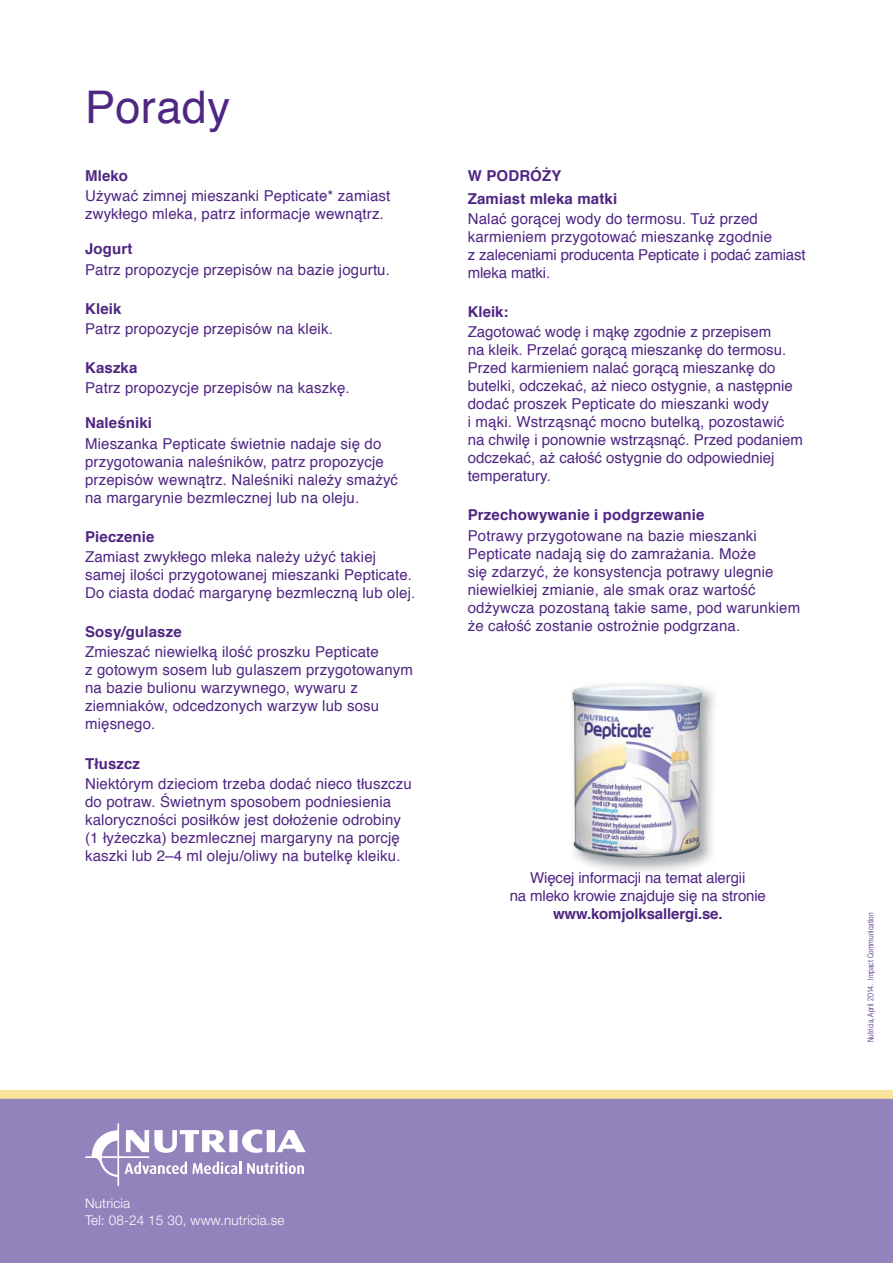
<style>
.page{position:relative;width:893px;height:1263px;background:#fff}
.page>*{position:absolute;margin:0;border:0;box-sizing:border-box;transform-origin:0 0}
.t1{font:45px "Helvetica";letter-spacing:.01em;color:#4f2683}
.t2{font:15px/18px "Helvetica";letter-spacing:.01em;color:#4f2683}
.t3{font:700 15px/22.2px "Helvetica";letter-spacing:.01em;color:#4f2683}
.t4{font:15px/18px "Helvetica";letter-spacing:-.01em;color:#4f2683;text-align:center}
.t5{font:700 15px "Helvetica";letter-spacing:-.01em;color:#4f2683}
.t6{font:15px "Helvetica";color:#4e2581}
.t7{font:300 13.5px/16.2px "Helvetica Neue";letter-spacing:.01em;color:#fff}
.t8{font:300 condensed 8.25px "Helvetica Neue LT Std";color:#4e2583}
</style>
<div class="page">
<div style="left:0;top:1096px;width:893px;height:167px;background:#9283bd"></div>
<svg style="left:85px;top:1123px;width:221px;height:63px"></svg>
<div style="left:0;top:1090px;width:893px;height:9px;background:#f8e49e"></div>
<img style="left:578px;top:688px;width:137px;height:184px">
<img style="left:572px;top:684px;width:130px;height:175px">
<h1 class="t1" style="left:85px;top:88px;width:146px">Porady</h1>
<p class="t3" style="left:85px;top:166px;width:45px">Mleko</p>
<p class="t2" style="left:85px;top:188px;width:307px">Używać zimnej mieszanki Pepticate* zamiast zwykłego mleka, patrz informacje wewnątrz.</p>
<p class="t3" style="left:85px;top:239px;width:49px">Jogurt</p>
<p class="t2" style="left:85px;top:262px;width:306px">Patrz propozycje przepisów na bazie jogurtu.</p>
<p class="t3" style="left:85px;top:299px;width:38px">Kleik</p>
<p class="t2" style="left:85px;top:321px;width:249px">Patrz propozycje przepisów na kleik.</p>
<p class="t3" style="left:85px;top:358px;width:54px">Kaszka</p>
<p class="t2" style="left:85px;top:380px;width:266px">Patrz propozycje przepisów na kaszkę.</p>
<p class="t3" style="left:85px;top:413px;width:69px">Naleśniki</p>
<p class="t2" style="left:85px;top:435px;width:315px">Mieszanka Pepticate świetnie nadaje się do przygotowania naleśników, patrz propozycje przepisów wewnątrz. Naleśniki należy smażyć na margarynie bezmlecznej lub na oleju.</p>
<p class="t3" style="left:85px;top:527px;width:71px">Pieczenie</p>
<p class="t2" style="left:85px;top:549px;width:332px">Zamiast zwykłego mleka należy użyć takiej samej ilości przygotowanej mieszanki Pepticate.<br>Do ciasta dodać margarynę bezmleczną lub olej.</p>
<p class="t3" style="left:85px;top:622px;width:98px">Sosy/gulasze</p>
<p class="t2" style="left:85px;top:644px;width:329px">Zmieszać niewielką ilość proszku Pepticate<br>z gotowym sosem lub gulaszem przygotowanym na bazie bulionu warzywnego, wywaru z ziemniaków, odcedzonych warzyw lub sosu mięsnego.</p>
<p class="t3" style="left:85px;top:753px;width:57px">Tłuszcz</p>
<p class="t2" style="left:85px;top:776px;width:328px">Niektórym dzieciom trzeba dodać nieco tłuszczu do potraw. Świetnym sposobem podniesienia kaloryczności posiłków jest dołożenie odrobiny (1 łyżeczka) bezmlecznej margaryny na porcję kaszki lub 2–4 ml oleju/oliwy na butelkę kleiku.</p>
<p class="t3" style="left:468px;top:166px;width:151px">W PODRÓŻY<br>Zamiast mleka matki</p>
<p class="t2" style="left:468px;top:211px;width:339px">Nalać gorącej wody do termosu. Tuż przed karmieniem przygotować mieszankę zgodnie<br>z zaleceniami producenta Pepticate i podać zamiast mleka matki.</p>
<p class="t3" style="left:468px;top:302px;width:42px">Kleik:</p>
<p class="t2" style="left:468px;top:324px;width:337px">Zagotować wodę i mąkę zgodnie z przepisem<br>na kleik. Przelać gorącą mieszankę do termosu.<br>Przed karmieniem nalać gorącą mieszankę do butelki, odczekać, aż nieco ostygnie, a następnie dodać proszek Pepticate do mieszanki wody<br>i mąki. Wstrząsnąć mocno butelką, pozostawić na chwilę i ponownie wstrząsnąć. Przed podaniem odczekać, aż całość ostygnie do odpowiedniej temperatury.</p>
<p class="t3" style="left:468px;top:505px;width:238px">Przechowywanie i podgrzewanie</p>
<p class="t2" style="left:468px;top:527px;width:334px">Potrawy przygotowane na bazie mieszanki Pepticate nadają się do zamrażania. Może<br>się zdarzyć, że konsystencja potrawy ulegnie niewielkiej zmianie, ale smak oraz wartość odżywcza pozostaną takie same, pod warunkiem że całość zostanie ostrożnie podgrzana.</p>
<p class="t2" style="left:571px;top:870px;width:24px">ji f</p>
<p class="t6" style="left:635px;top:871px;width:8px">ji</p>
<p class="t6" style="left:665px;top:871px;width:6px">t</p>
<p class="t2" style="left:698px;top:870px;width:21px">t l</p>
<p class="t4" style="left:510px;top:870px;width:258px">Więce n ormac na ema a ergii<br>na mleko krowie znajduje się na stronie</p>
<p class="t5" style="left:553px;top:907px;width:171px">www.komjolksallergi.se.</p>
<p class="t8" style="left:867px;top:1042px;width:131px;rotate:-90deg">Nutricia, April 2014. Impact Communication</p>
<p class="t7" style="left:85px;top:1197px;width:201px">Nutricia<br>Tel: 08-24 15 30, www.nutricia.se</p>
</div>
